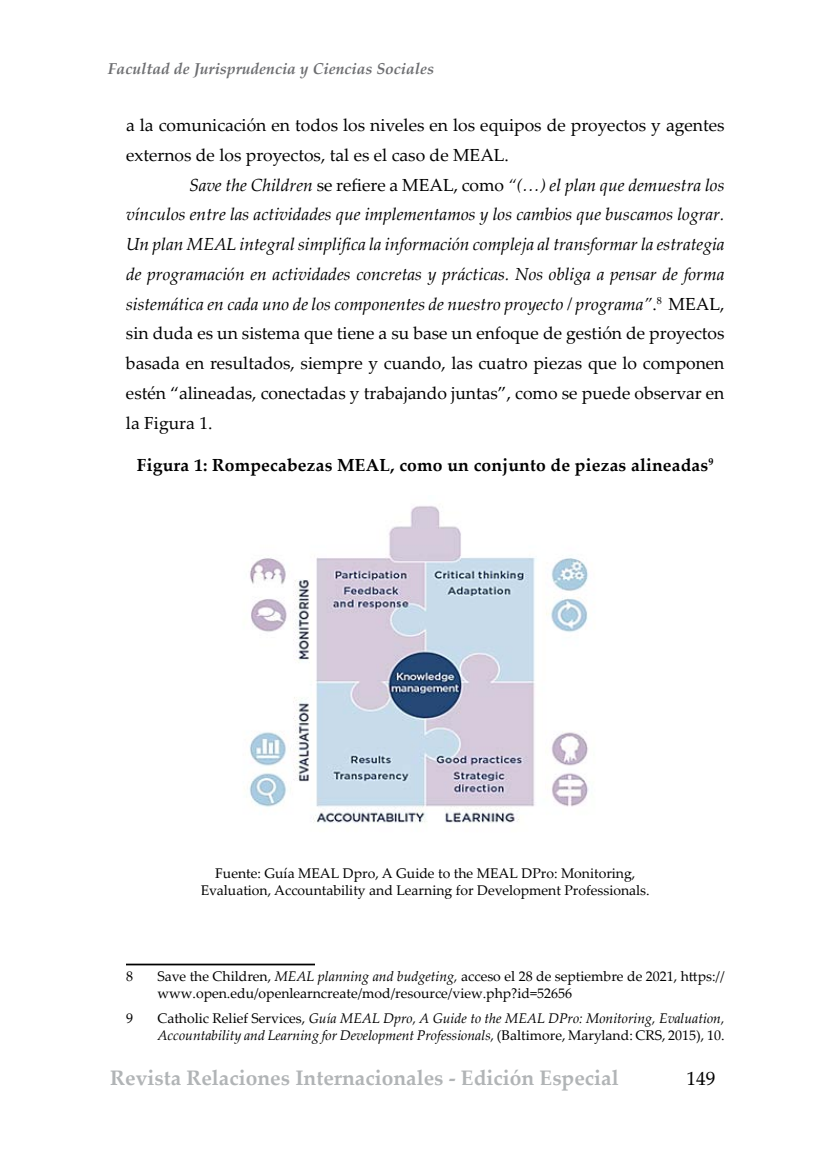
<style>
.page{position:relative;width:819px;height:1166px;background:#fff}
.page>*{position:absolute;margin:0;border:0;box-sizing:border-box;transform-origin:0 0}
.t1{font:700 21px "Palatino Linotype";color:#b1b4b6}
.t2{font:19.25px "Palatino Linotype";color:#000}
.t3{font:italic 17.5px/29.8px "Palatino Linotype";color:#000;text-align:justify}
.t4{font:17.5px/29.8px "Palatino Linotype";color:#000}
.t5{font:700 17.5px "Palatino Linotype";letter-spacing:.01em;color:#000}
.t6{font:italic 700 15.75px "Palatino Linotype";color:#6d6e71}
.t7{font:14px/16.8px "Palatino Linotype";color:#000;text-align:center}
.t8{font:italic 14px/16.8px "Palatino Linotype";color:#000}
.s1{font-style:normal}
.s2{font-style:italic}
</style>
<div class="page">
<hr style="left:126px;top:963px;width:189px;height:2px;background:#000">
<img style="left:249px;top:506px;width:340px;height:317px">
<p class="t6" style="left:108px;top:57px;width:328px">Facultad de Jurisprudencia y Ciencias Sociales</p>
<p class="t4" style="left:126px;top:109px;width:600px">a la comunicación en todos los niveles en los equipos de proyectos y agentes externos de los proyectos, tal es el caso de MEAL.</p>
<p class="t3" style="left:126px;top:169px;width:600px;text-indent:63px">Save the Children <span class="s1">se refiere a MEAL, como</span> “(…) el plan que demuestra los vínculos entre las actividades que implementamos y los cambios que buscamos lograr.<br>Un plan MEAL integral simplifica la información compleja al transformar la estrategia de programación en actividades concretas y prácticas. Nos obliga a pensar de forma sistemática en cada uno de los componentes de nuestro proyecto / programa”<span class="s1">.</span><sup>8</sup> <span class="s1">MEAL, sin duda es un sistema que tiene a su base un enfoque de gestión de proyectos basada en resultados, siempre y cuando, las cuatro piezas que lo componen estén “alineadas, conectadas y trabajando juntas”, como se puede observar en la Figura 1.</span></p>
<p class="t5" style="left:137px;top:452px;width:578px">Figura 1: Rompecabezas MEAL, como un conjunto de piezas alineadas<sup>9</sup></p>
<p class="t7" style="left:201px;top:864px;width:451px">Fuente: Guía MEAL Dpro, A Guide to the MEAL DPro: Monitoring,<br>Evaluation, Accountability and Learning for Development Professionals.</p>
<p class="t7" style="left:126px;top:967px;width:8px">8</p>
<p class="t7" style="left:158px;top:967px;width:569px;text-align:left">Save the Children, <span class="s2">MEAL planning and budgeting,</span> acceso el 28 de septiembre de 2021, https:// www.open.edu/openlearncreate/mod/resource/view.php?id=52656</p>
<p class="t7" style="left:126px;top:1009px;width:8px">9</p>
<p class="t8" style="left:158px;top:1009px;width:569px"><span class="s1">Catholic Relief Services,</span> Guía MEAL Dpro, A Guide to the MEAL DPro: Monitoring, Evaluation,<br>Accountability and Learning for Development Professionals, <span class="s1">(Baltimore, Maryland: CRS, 2015), 10.</span></p>
<p class="t1" style="left:110px;top:1063px;width:510px">Revista Relaciones Internacionales - Edición Especial</p>
<p class="t2" style="left:687px;top:1065px;width:30px">149</p>
</div>
